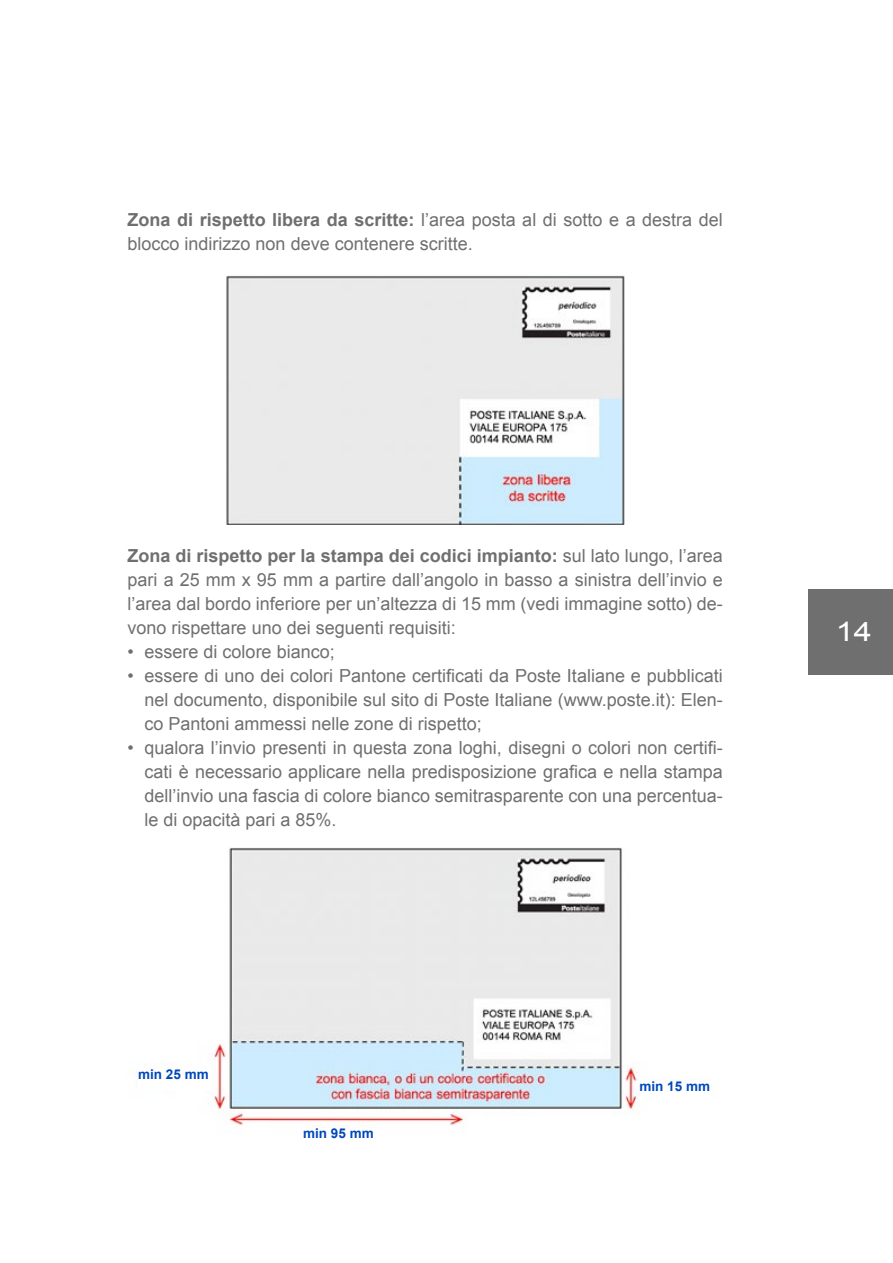
<style>
.page{position:relative;width:893px;height:1263px;background:#fff}
.page>*{position:absolute;margin:0;border:0;box-sizing:border-box;transform-origin:0 0}
.t1{font:27px "Arial";color:#fff;scale:1.2 1}
.t2{font:18px/24px "Arial";color:#706f6f;text-align:justify}
.t3{font:700 13.5px "Arial";color:#0047ba}
.s1{font-weight:700}
</style>
<div class="page">
<img style="left:226px;top:275px;width:398px;height:250px">
<img style="left:130px;top:847px;width:549px;height:281px">
<div style="left:138px;top:1069px;width:73px;height:21px;background:#fff"></div>
<div style="left:639px;top:1081px;width:73px;height:18px;background:#fff"></div>
<div style="left:808px;top:589px;width:85px;height:85px;background:#706f6f"></div>
<p class="t2" style="left:128px;top:208px;width:597px"><span class="s1">Zona di rispetto libera da scritte:</span> l’area posta al di sotto e a destra del blocco indirizzo non deve contenere scritte.</p>
<p class="t2" style="left:128px;top:544px;width:597px"><span class="s1">Zona di rispetto per la stampa dei codici impianto:</span> sul lato lungo, l’area pari a 25 mm x 95 mm a partire dall’angolo in basso a sinistra dell’invio e l’area dal bordo inferiore per un’altezza di 15 mm (vedi immagine sotto) de&shy;vono rispettare uno dei seguenti requisiti:</p>
<p class="t2" style="left:128px;top:640px;width:209px">• essere di colore bianco;</p>
<p class="t2" style="left:145px;top:664px;width:580px;text-indent:-17px">• essere di uno dei colori Pantone certificati da Poste Italiane e pubblicati nel documento, disponibile sul sito di Poste Italiane (www.poste.it): Elen&shy;co Pantoni ammessi nelle zone di rispetto;</p>
<p class="t2" style="left:145px;top:736px;width:580px;text-indent:-17px">• qualora l’invio presenti in questa zona loghi, disegni o colori non certifi&shy;cati è necessario applicare nella predisposizione grafica e nella stampa dell’invio una fascia di colore bianco semitrasparente con una percentua&shy;le di opacità pari a 85%.</p>
<p class="t3" style="left:138px;top:1065px;width:72px">min 25 mm</p>
<p class="t3" style="left:303px;top:1124px;width:72px">min 95 mm</p>
<p class="t3" style="left:639px;top:1077px;width:72px">min 15 mm</p>
<h1 class="t1" style="left:836px;top:614px;width:32px">14</h1>
</div>
